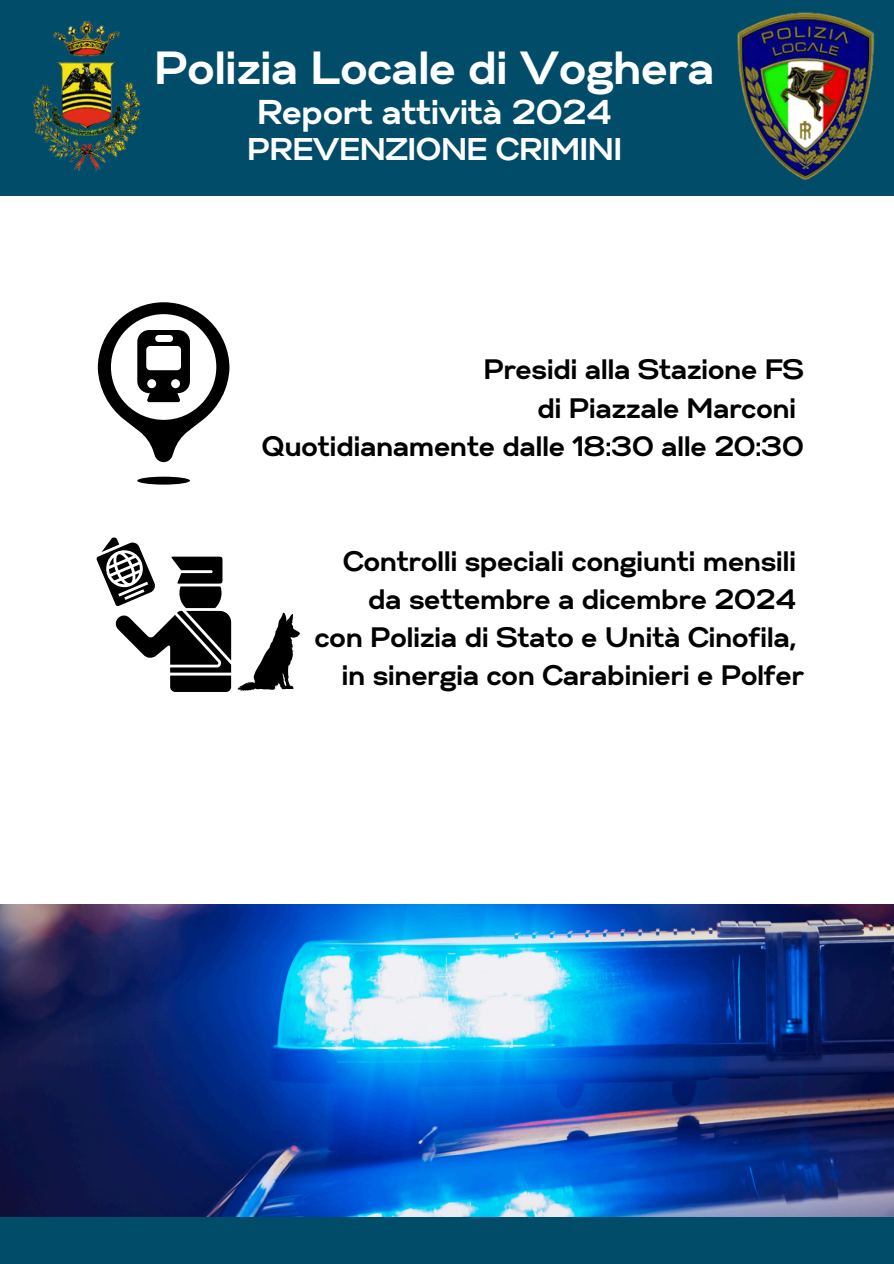
<style>
.page{position:relative;width:894px;height:1264px;background:#fff}
.page>*{position:absolute;margin:0;border:0;box-sizing:border-box;transform-origin:0 0}
.t1{font:700 46.35px "Gabriel Sans";color:#fff}
.t2{font:700 34.35px "Gabriel Sans";color:#fff}
.t3{font:700 31.35px "Gabriel Sans";color:#fff}
.t4{font:700 28.05px "Gabriel Sans";color:#000}
</style>
<div class="page">
<div style="left:0;top:0;width:893px;height:196px;background:#014c68"></div>
<img style="left:32px;top:21px;width:109px;height:150px">
<img style="left:737px;top:12px;width:138px;height:169px">
<svg style="left:98px;top:302px;width:131px;height:182px"></svg>
<svg style="left:96px;top:537px;width:135px;height:155px"></svg>
<svg style="left:237px;top:612px;width:63px;height:79px"></svg>
<img style="left:0;top:904px;width:893px;height:312px">
<div style="left:0;top:1216px;width:893px;height:47px;background:#014c68"></div>
<p class="t1" style="left:155px;top:48px;width:561px">Polizia Locale di Voghera</p>
<p class="t2" style="left:258px;top:97px;width:356px">Report attività 2024</p>
<p class="t3" style="left:248px;top:135px;width:376px">PREVENZIONE CRIMINI</p>
<p class="t4" style="left:484px;top:357px;width:321px">Presidi alla Stazione FS</p>
<h1 class="t4" style="left:538px;top:395px;width:260px">di Piazzale Marconi</h1>
<p class="t4" style="left:262px;top:433px;width:543px">Quotidianamente dalle 18:30 alle 20:30</p>
<p class="t4" style="left:343px;top:548px;width:454px">Controlli speciali congiunti mensili</p>
<p class="t4" style="left:369px;top:586px;width:429px">da settembre a dicembre 2024</p>
<p class="t4" style="left:315px;top:625px;width:483px">con Polizia di Stato e Unità Cinofila,</p>
<p class="t4" style="left:342px;top:663px;width:463px">in sinergia con Carabinieri e Polfer</p>
</div>
